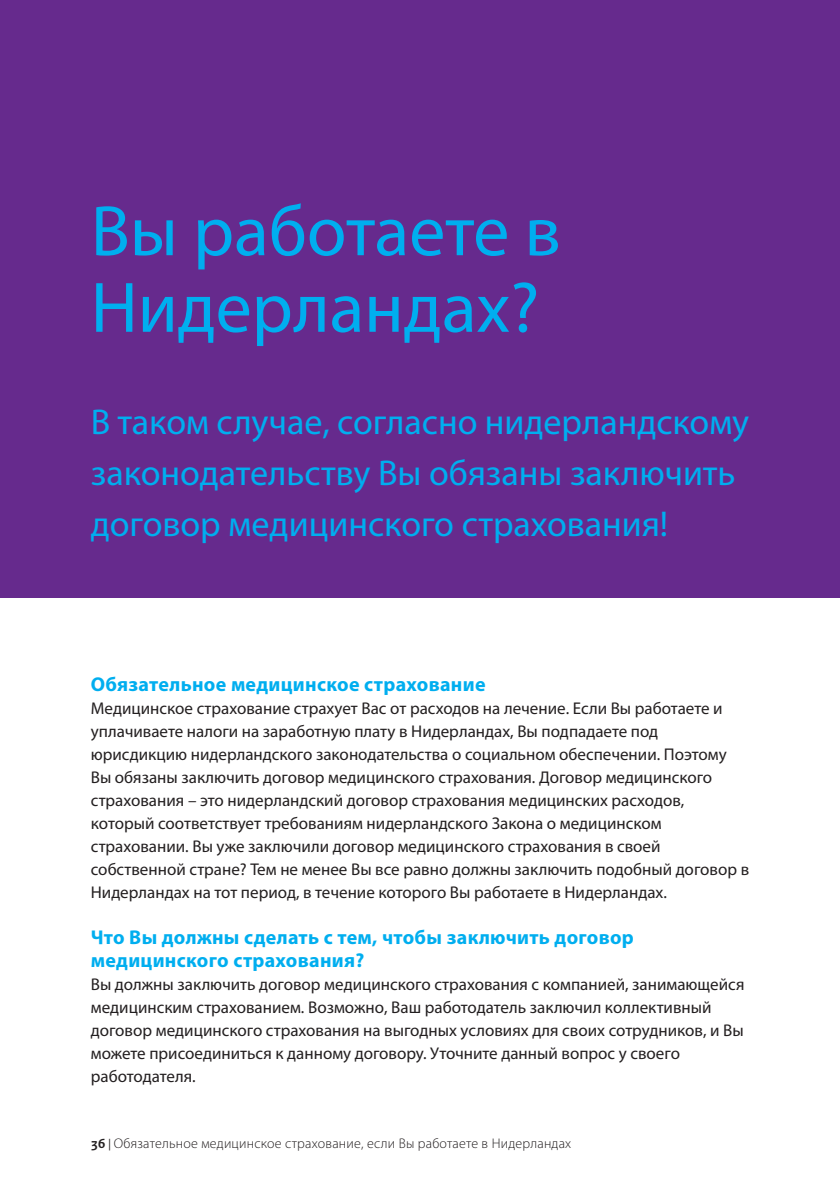
<style>
.page{position:relative;width:840px;height:1191px;background:#fff}
.page>*{position:absolute;margin:0;border:0;box-sizing:border-box;transform-origin:0 0}
.t1{font:72px/76.6px "Myriad Pro";color:#00aeef}
.t2{font:36px/51px "Myriad Pro";color:#00aeef}
.t3{font:700 20px/23px "Myriad Pro";letter-spacing:.015em;color:#00aeef}
.t4{font:17px/23px "Myriad Pro";color:#231f20}
.t5{font:300 14px "Myriad Pro";letter-spacing:.015em;color:#231f20}
.s1{font-family:"Rijksoverheid Sans";font-weight:700}
.s2{font-family:"Rijksoverheid Sans";font-weight:400}
</style>
<div class="page">
<div style="left:0;top:0;width:839px;height:597px;background:#662a8d"></div>
<h1 class="t1" style="left:91px;top:192px;width:471px">Вы работаете в<br>Нидерландах?</h1>
<h2 class="t2" style="left:91px;top:396px;width:659px">В таком случае, согласно нидерландскому законодательству Вы обязаны заключить договор медицинского страхования!</h2>
<p class="t3" style="left:91px;top:672px;width:396px">Обязательное медицинское страхование</p>
<p class="t4" style="left:91px;top:697px;width:659px">Медицинское страхование страхует Вас от расходов на лечение. Если Вы работаете и уплачиваете налоги на заработную плату в Нидерландах, Вы подпадаете под юрисдикцию нидерландского законодательства о социальном обеспечении. Поэтому Вы обязаны заключить договор медицинского страхования. Договор медицинского страхования – это нидерландский договор страхования медицинских расходов, который соответствует требованиям нидерландского Закона о медицинском страховании. Вы уже заключили договор медицинского страхования в своей собственной стране? Тем не менее Вы все равно должны заключить подобный договор в Нидерландах на тот период, в течение которого Вы работаете в Нидерландах.</p>
<p class="t3" style="left:91px;top:925px;width:544px">Что Вы должны сделать с тем, чтобы заключить договор медицинского страхования?</p>
<p class="t4" style="left:91px;top:973px;width:654px">Вы должны заключить договор медицинского страхования с компанией, занимающейся медицинским страхованием. Возможно, Ваш работодатель заключил коллективный договор медицинского страхования на выгодных условиях для своих сотрудников, и Вы можете присоединиться к данному договору. Уточните данный вопрос у своего работодателя.</p>
<p class="t5" style="left:91px;top:1135px;width:481px"><span class="s1">36</span> <span class="s2">|</span> Обязательное медицинское страхование, если Вы работаете в Нидерландах</p>
</div>
